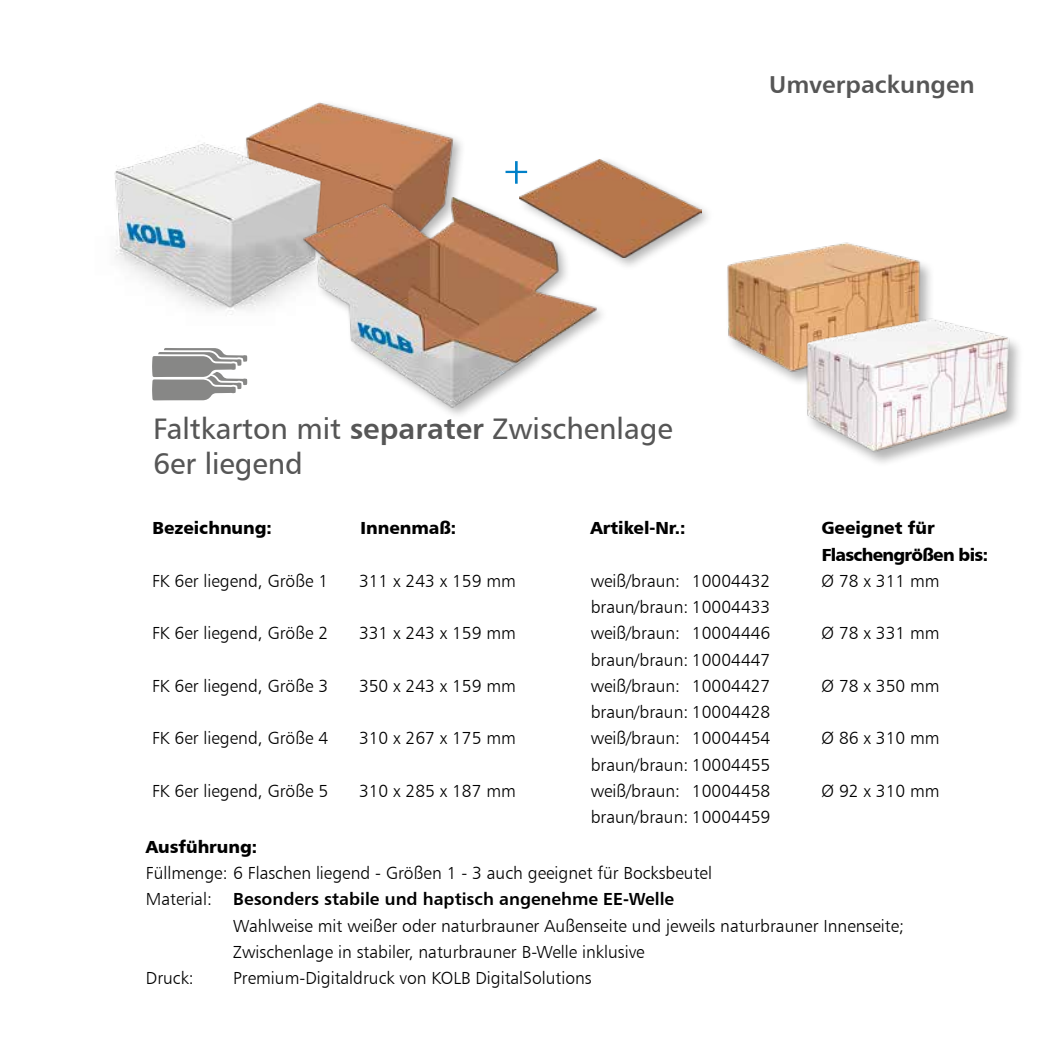
<style>
.page{position:relative;width:1042px;height:1042px;background:#fff}
.page>*{position:absolute;margin:0;border:0;box-sizing:border-box;transform-origin:0 0}
.t1{font:29.75px/35.7px "Humanist 777 BT Roman B";color:#565656}
.t2{font:24.5px "Humanist 777 BT Bold B";color:#565656}
.t3{font:17.5px/26.2px "Humanist 777 BT Light B";color:#000}
.t4{font:17.5px "Humanist 777 BT Bold B";color:#000}
.t5{font:17.5px "Humanist 777 BT Black B";color:#000}
.t6{font:17.5px/26.2px "Humanist 777 BT Black B";letter-spacing:-.04em;color:#000}
.s1{font-family:"Humanist 777 BT Bold B"}
.s2{font-family:"Humanist 777 BT Light B"}
</style>
<div class="page">
<img style="left:357px;top:111px;width:102px;height:83px">
<img style="left:114px;top:102px;width:243px;height:213px">
<img style="left:278px;top:198px;width:324px;height:217px">
<div style="left:516px;top:155px;width:198px;height:116px;background:#000;opacity:.3"></div>
<img style="left:520px;top:159px;width:181px;height:99px">
<svg style="left:152px;top:348px;width:96px;height:53px"></svg>
<svg style="left:505px;top:161px;width:22px;height:23px"></svg>
<img style="left:683px;top:205px;width:248px;height:161px">
<img style="left:766px;top:282px;width:253px;height:181px">
<h2 class="t2" style="left:769px;top:69px;width:207px">Umverpackungen</h2>
<h1 class="t1" style="left:153px;top:410px;width:521px">Faltkarton mit <span class="s1">separater</span> Zwischenlage<br>6er liegend</h1>
<p class="t5" style="left:152px;top:517px;width:121px">Bezeichnung:</p>
<p class="t3" style="left:152px;top:567px;width:178px">FK 6er liegend, Größe 1</p>
<p class="t3" style="left:152px;top:620px;width:178px">FK 6er liegend, Größe 2</p>
<p class="t3" style="left:152px;top:672px;width:178px">FK 6er liegend, Größe 3</p>
<p class="t3" style="left:152px;top:725px;width:178px">FK 6er liegend, Größe 4</p>
<p class="t3" style="left:152px;top:777px;width:178px">FK 6er liegend, Größe 5</p>
<p class="t5" style="left:360px;top:517px;width:97px">Innenmaß:</p>
<p class="t3" style="left:359px;top:567px;width:158px">311 x 243 x 159 mm</p>
<p class="t3" style="left:359px;top:620px;width:158px">331 x 243 x 159 mm</p>
<p class="t3" style="left:359px;top:672px;width:158px">350 x 243 x 159 mm</p>
<p class="t3" style="left:359px;top:725px;width:158px">310 x 267 x 175 mm</p>
<p class="t3" style="left:359px;top:777px;width:158px">310 x 285 x 187 mm</p>
<p class="t5" style="left:590px;top:517px;width:97px">Artikel-Nr.:</p>
<p class="t3" style="left:591px;top:567px;width:181px;text-align:justify">weiß/braun: 10004432 braun/braun: 10004433 weiß/braun: 10004446 braun/braun: 10004447 weiß/braun: 10004427 braun/braun: 10004428 weiß/braun: 10004454 braun/braun: 10004455 weiß/braun: 10004458 braun/braun: 10004459</p>
<p class="t6" style="left:821px;top:514px;width:168px">Geeignet für<br>Flaschengrößen bis:</p>
<p class="t3" style="left:821px;top:567px;width:120px">Ø 78 x 311 mm</p>
<p class="t3" style="left:821px;top:620px;width:120px">Ø 78 x 331 mm</p>
<p class="t3" style="left:821px;top:672px;width:120px">Ø 78 x 350 mm</p>
<p class="t3" style="left:821px;top:725px;width:120px">Ø 86 x 310 mm</p>
<p class="t3" style="left:821px;top:777px;width:120px">Ø 92 x 310 mm</p>
<p class="t5" style="left:146px;top:835px;width:113px">Ausführung:</p>
<p class="t3" style="left:146px;top:859px;width:568px">Füllmenge: 6 Flaschen liegend - Größen 1 - 3 auch geeignet für Bocksbeutel</p>
<p class="t4" style="left:146px;top:888px;width:530px"><span class="s2">Material:</span> Besonders stabile und haptisch angenehme EE-Welle</p>
<p class="t3" style="left:233px;top:912px;width:672px">Wahlweise mit weißer oder naturbrauner Außenseite und jeweils naturbrauner Innenseite;<br>Zwischenlage in stabiler, naturbrauner B-Welle inklusive</p>
<p class="t3" style="left:146px;top:964px;width:49px">Druck:</p>
<p class="t3" style="left:233px;top:964px;width:360px">Premium-Digitaldruck von KOLB DigitalSolutions</p>
</div>
